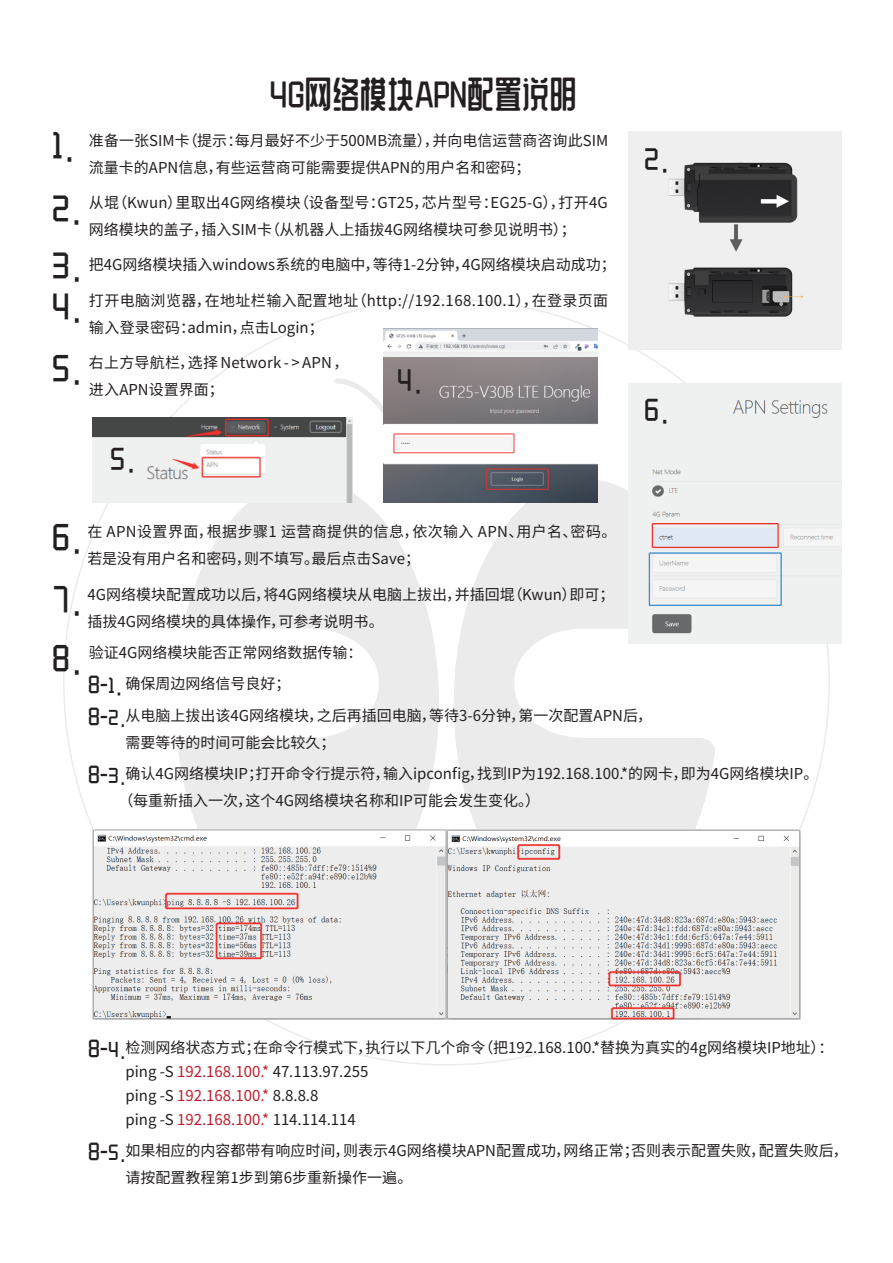
<style>
.page{position:relative;width:893px;height:1263px;background:#fff}
.page>*{position:absolute;margin:0;border:0;box-sizing:border-box;transform-origin:0 0}
.t1{font:36px/62.6px "zcoolqingkehuangyouti";color:#231f20}
.t2{font:30px "zcoolqingkehuangyouti";color:#231f20}
.t3{font:24px/31.5px "zcoolqingkehuangyouti";color:#231f20}
.t4{font:15px/27px "Source Han Sans SC";color:#231f20}
.t5{font:15px/27px "Source Han Sans SC";letter-spacing:.025em;color:#231f20}
.t6{font:15px/27px "Source Han Sans SC";letter-spacing:.03em;color:#231f20}
.s1{font-size:21px}
.s2{color:#be1d2c}
</style>
<div class="page">
<svg style="left:177px;top:501px;width:262px;height:328px;fill:#ebebeb"></svg>
<svg style="left:454px;top:479px;width:262px;height:350px;fill:#ebebeb"></svg>
<svg style="left:335px;top:378px;width:49px;height:123px"></svg>
<img style="left:92px;top:829px;width:709px;height:190px">
<img style="left:628px;top:131px;width:214px;height:219px">
<img style="left:92px;top:417px;width:261px;height:85px">
<img style="left:628px;top:383px;width:214px;height:260px">
<img style="left:384px;top:328px;width:213px;height:30px">
<img style="left:384px;top:358px;width:213px;height:144px">
<h1 class="t1" style="left:51px;top:114px;width:34px">1.<br>2.</h1>
<h1 class="t1" style="left:51px;top:245px;width:34px;line-height:40.7px">3.<br>4.</h1>
<h1 class="t1" style="left:51px;top:337px;width:34px">5.</h1>
<h1 class="t1" style="left:269px;top:64px;width:310px">4G网络模块APN配置说明</h1>
<p class="t4" style="left:89px;top:127px;width:521px">准备一张SIM卡（提示：每月最好不少于500MB流量），并向电信运营商咨询此SIM流量卡的APN信息，有些运营商可能需要提供APN的用户名和密码；</p>
<p class="t4" style="left:89px;top:189px;width:520px">从堒（Kwun）里取出4G网络模块（设备型号：GT25，芯片型号：EG25-G），打开4G网络模块的盖子，插入SIM卡（从机器人上插拔4G网络模块可参见说明书）；</p>
<p class="t4" style="left:89px;top:251px;width:528px">把4G网络模块插入windows系统的电脑中，等待1-2分钟，4G网络模块启动成功；</p>
<p class="t5" style="left:89px;top:287px;width:521px">打开电脑浏览器，在地址栏输入配置地址（http://192.168.100.1），在登录页面输入登录密码：admin，点击Login；</p>
<p class="t4" style="left:89px;top:350px;width:261px">右上方导航栏，选择Network - &gt; APN，进入APN设置界面；</p>
<h2 class="t2" style="left:397px;top:364px;width:28px">4.</h2>
<h2 class="t2" style="left:110px;top:443px;width:28px">5.</h2>
<h2 class="t2" style="left:643px;top:142px;width:28px">2.</h2>
<h2 class="t2" style="left:643px;top:394px;width:28px">6.</h2>
<h1 class="t1" style="left:51px;top:506px;width:34px">6.</h1>
<h1 class="t1" style="left:51px;top:568px;width:34px">7.</h1>
<h1 class="t1" style="left:51px;top:627px;width:34px">8.</h1>
<p class="t6" style="left:87px;top:518px;width:531px">在 APN设置界面，根据步骤1 运营商提供的信息，依次输入 APN、用户名、密码。若是没有用户名和密码，则不填写。最后点击Save；</p>
<p class="t4" style="left:87px;top:581px;width:529px">4G网络模块配置成功以后，将4G网络模块从电脑上拔出，并插回堒（Kwun）即可；插拔4G网络模块的具体操作，可参考说明书。</p>
<p class="t4" style="left:89px;top:639px;width:275px">验证4G网络模块能否正常网络数据传输：</p>
<h3 class="t3" style="left:87px;top:669px;width:41px">8-<span class="s1">1</span>.<br>8-<span class="s1">2.</span></h3>
<h3 class="t3" style="left:87px;top:759px;width:41px">8-<span class="s1">3.</span></h3>
<p class="t4" style="left:126px;top:668px;width:528px;line-height:31.3px">确保周边网络信号良好；<br>从电脑上拔出该4G网络模块，之后再插回电脑，等待3-6分钟，第一次配置APN后，</p>
<p class="t4" style="left:126px;top:727px;width:694px;line-height:31.5px">需要等待的时间可能会比较久；<br>确认4G网络模块IP；打开命令行提示符，输入ipconfig，找到IP为192.168.100.*的网卡，即为4G网络模块IP。</p>
<p class="t4" style="left:119px;top:787px;width:423px">（每重新插入一次，这个4G网络模块名称和IP可能会发生变化。）</p>
<h3 class="t3" style="left:87px;top:1033px;width:41px">8-<span class="s1">4.</span></h3>
<p class="t4" style="left:126px;top:1036px;width:709px;line-height:24px">检测网络状态方式；在命令行模式下，执行以下几个命令（把192.168.100.*替换为真实的4g网络模块IP地址）：ping -S <span class="s2">192.168.100.*</span> 47.113.97.255<br>ping -S <span class="s2">192.168.100.*</span> 8.8.8.8<br>ping -S <span class="s2">192.168.100.*</span> 114.114.114</p>
<p class="t4" style="left:126px;top:1137px;width:724px">如果相应的内容都带有响应时间，则表示4G网络模块APN配置成功，网络正常；否则表示配置失败，配置失败后，请按配置教程第1步到第6步重新操作一遍。</p>
<h3 class="t3" style="left:87px;top:1136px;width:41px">8-<span class="s1">5.</span></h3>
</div>
